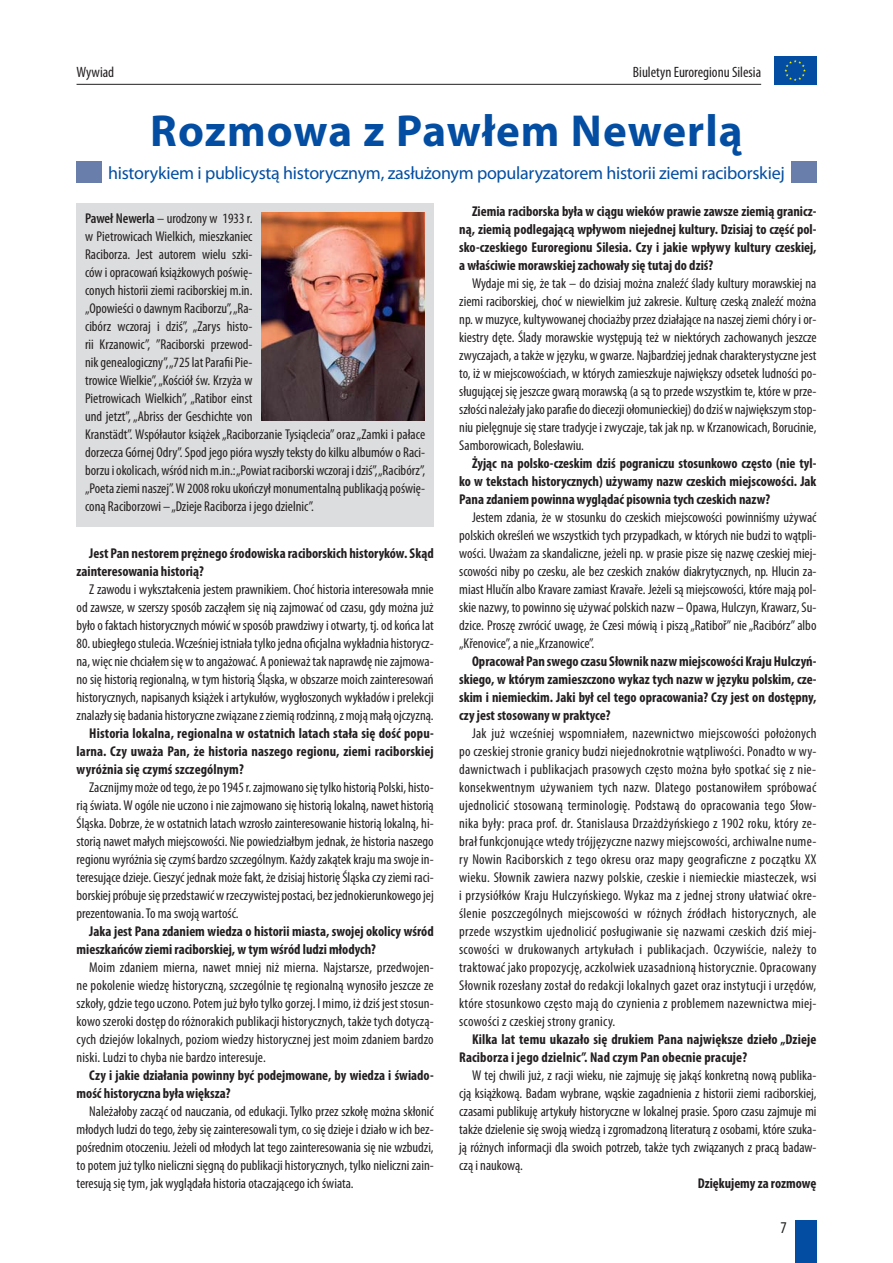
<style>
.page{position:relative;width:893px;height:1263px;background:#fff}
.page>*{position:absolute;margin:0;border:0;box-sizing:border-box;transform-origin:0 0}
.t1{font:700 45px "Myriad Pro";letter-spacing:.025em;color:#034ea2}
.t2{font:18px "Myriad Pro";letter-spacing:-.015em;color:#034ea2}
.t3{font:condensed 16.5px "Myriad Pro";color:#231f20}
.t4{font:condensed 15px "Myriad Pro";color:#231f20}
.t5{font:condensed 14.25px/18px "Myriad Pro";color:#231f20;text-align:justify}
.t6{font:700 condensed 14.25px/18px "Myriad Pro";color:#231f20}
.s1{font-weight:600}
</style>
<div class="page">
<div style="left:774px;top:56px;width:42px;height:29px;background:#034ea2"></div>
<svg style="left:784px;top:60px;width:22px;height:21px"></svg>
<hr style="left:77px;top:84px;width:684px;height:1px;background:#231f20">
<div style="left:795px;top:1220px;width:21px;height:43px;background:#034ea2"></div>
<div style="left:791px;top:162px;width:25px;height:21px;background:#697eab"></div>
<div style="left:77px;top:162px;width:25px;height:21px;background:#697eab"></div>
<div style="left:77px;top:204px;width:357px;height:323px;background:#dcddde"></div>
<img style="left:261px;top:213px;width:164px;height:207px">
<p class="t4" style="left:77px;top:66px;width:39px">Wywiad</p>
<p class="t4" style="left:633px;top:66px;width:130px">Biuletyn Euroregionu Silesia</p>
<h1 class="t1" style="left:150px;top:114px;width:594px">Rozmowa z Pawłem Newerlą</h1>
<p class="t2" style="left:108px;top:167px;width:678px">historykiem i publicystą historycznym, zasłużonym popularyzatorem historii ziemi raciborskiej</p>
<p class="t5" style="left:85px;top:211px;width:342px;text-align:left"><span class="s1">Paweł Newerla</span> – urodzony w 1933 r.<br>w Pietrowicach Wielkich, mieszkaniec<br>Raciborza. Jest autorem wielu szki-<br>ców i opracowań książkowych poświę-<br>conych historii ziemi raciborskiej m.in.<br>„Opowieści o dawnym Raciborzu”, „Ra-<br>cibórz wczoraj i dziś”, „Zarys histo-<br>rii Krzanowic”, ”Raciborski przewod-<br>nik genealogiczny”, „725 lat Parafii Pie-<br>trowice Wielkie”, „Kościół św. Krzyża w<br>Pietrowicach Wielkich”, „Ratibor einst<br>und jetzt”, „Abriss der Geschichte von<br>Kranstädt”. Współautor książek „Raciborzanie Tysiąclecia” oraz „Zamki i pałace dorzecza Górnej Odry”. Spod jego pióra wyszły teksty do kilku albumów o Raci&shy;borzu i okolicach, wśród nich m.in.: „Powiat raciborski wczoraj i dziś”, „Racibórz”, „Poeta ziemi naszej”. W 2008 roku ukończył monumentalną publikacją poświę&shy;coną Raciborzowi – „Dzieje Raciborza i jego dzielnic”.</p>
<p class="t6" style="left:459px;top:204px;width:359px;text-align:justify;text-indent:13px">Ziemia raciborska była w ciągu wieków prawie zawsze ziemią granicz&shy;ną, ziemią podlegającą wpływom niejednej kultury. Dzisiaj to część pol&shy;sko-czeskiego Euroregionu Silesia. Czy i jakie wpływy kultury czeskiej, a właściwie morawskiej zachowały się tutaj do dziś?</p>
<p class="t5" style="left:459px;top:276px;width:359px;text-indent:13px">Wydaje mi się, że tak – do dzisiaj można znaleźć ślady kultury morawskiej na ziemi raciborskiej, choć w niewielkim już zakresie. Kulturę czeską znaleźć można np. w muzyce, kultywowanej chociażby przez działające na naszej ziemi chóry i or&shy;kiestry dęte. Ślady morawskie występują też w niektórych zachowanych jeszcze zwyczajach, a także w języku, w gwarze. Najbardziej jednak charakterystyczne jest to, iż w miejscowościach, w których zamieszkuje największy odsetek ludności po&shy;sługującej się jeszcze gwarą morawską (a są to przede wszystkim te, które w prze&shy;szłości należały jako parafie do diecezji ołomunieckiej) do dziś w największym stop&shy;niu pielęgnuje się stare tradycje i zwyczaje, tak jak np. w Krzanowicach, Borucinie, Samborowicach, Bolesławiu.</p>
<p class="t6" style="left:459px;top:456px;width:359px;text-align:justify;text-indent:13px">Żyjąc na polsko-czeskim dziś pograniczu stosunkowo często (nie tyl&shy;ko w tekstach historycznych) używamy nazw czeskich miejscowości. Jak Pana zdaniem powinna wyglądać pisownia tych czeskich nazw?</p>
<p class="t5" style="left:459px;top:510px;width:359px;text-indent:13px">Jestem zdania, że w stosunku do czeskich miejscowości powinniśmy używać polskich określeń we wszystkich tych przypadkach, w których nie budzi to wątpli&shy;wości. Uważam za skandaliczne, jeżeli np. w prasie pisze się nazwę czeskiej miej&shy;scowości niby po czesku, ale bez czeskich znaków diakrytycznych, np. Hlucin za&shy;miast Hlučín albo Kravare zamiast Kravaře. Jeżeli są miejscowości, które mają pol&shy;skie nazwy, to powinno się używać polskich nazw – Opawa, Hulczyn, Krawarz, Su&shy;dzice. Proszę zwrócić uwagę, że Czesi mówią i piszą „Ratiboř” nie „Racibórz” albo „Křenovice”, a nie „Krzanowice”.</p>
<p class="t6" style="left:459px;top:654px;width:359px;text-align:justify;text-indent:13px">Opracował Pan swego czasu Słownik nazw miejscowości Kraju Hulczyń&shy;skiego, w którym zamieszczono wykaz tych nazw w języku polskim, cze&shy;skim i niemieckim. Jaki był cel tego opracowania? Czy jest on dostępny, czy jest stosowany w praktyce?</p>
<p class="t5" style="left:459px;top:726px;width:359px;text-indent:13px">Jak już wcześniej wspomniałem, nazewnictwo miejscowości położonych po czeskiej stronie granicy budzi niejednokrotnie wątpliwości. Ponadto w wy&shy;dawnictwach i publikacjach prasowych często można było spotkać się z nie&shy;konsekwentnym używaniem tych nazw. Dlatego postanowiłem spróbować ujednolicić stosowaną terminologię. Podstawą do opracowania tego Słow&shy;nika były: praca prof. dr. Stanislausa Drzażdżyńskiego z 1902 roku, który ze&shy;brał funkcjonujące wtedy trójjęzyczne nazwy miejscowości, archiwalne nume&shy;ry Nowin Raciborskich z tego okresu oraz mapy geograficzne z początku XX wieku. Słownik zawiera nazwy polskie, czeskie i niemieckie miasteczek, wsi i przysiółków Kraju Hulczyńskiego. Wykaz ma z jednej strony ułatwiać okre&shy;ślenie poszczególnych miejscowości w różnych źródłach historycznych, ale przede wszystkim ujednolicić posługiwanie się nazwami czeskich dziś miej&shy;scowości w drukowanych artykułach i publikacjach. Oczywiście, należy to traktować jako propozycję, aczkolwiek uzasadnioną historycznie. Opracowany Słownik rozesłany został do redakcji lokalnych gazet oraz instytucji i urzędów, które stosunkowo często mają do czynienia z problemem nazewnictwa miej&shy;scowości z czeskiej strony granicy.</p>
<p class="t6" style="left:459px;top:1032px;width:359px;text-indent:13px">Kilka lat temu ukazało się drukiem Pana największe dzieło „Dzieje<br>Raciborza i jego dzielnic”. Nad czym Pan obecnie pracuje?</p>
<p class="t5" style="left:459px;top:1068px;width:359px;text-indent:13px">W tej chwili już, z racji wieku, nie zajmuję się jakąś konkretną nową publika&shy;cją książkową. Badam wybrane, wąskie zagadnienia z historii ziemi raciborskiej, czasami publikuję artykuły historyczne w lokalnej prasie. Sporo czasu zajmuje mi także dzielenie się swoją wiedzą i zgromadzoną literaturą z osobami, które szuka&shy;ją różnych informacji dla swoich potrzeb, także tych związanych z pracą badaw&shy;czą i naukową.</p>
<p class="t6" style="left:698px;top:1176px;width:120px">Dziękujemy za rozmowę</p>
<p class="t6" style="left:77px;top:546px;width:359px;text-indent:13px">Jest Pan nestorem prężnego środowiska raciborskich historyków. Skąd zainteresowania historią?</p>
<p class="t5" style="left:77px;top:582px;width:359px;text-indent:13px">Z zawodu i wykształcenia jestem prawnikiem. Choć historia interesowała mnie od zawsze, w szerszy sposób zacząłem się nią zajmować od czasu, gdy można już było o faktach historycznych mówić w sposób prawdziwy i otwarty, tj. od końca lat</p>
<p class="t5" style="left:77px;top:636px;width:359px">80. ubiegłego stulecia. Wcześniej istniała tylko jedna oficjalna wykładnia historycz&shy;na, więc nie chciałem się w to angażować. A ponieważ tak naprawdę nie zajmowa&shy;no się historią regionalną, w tym historią Śląska, w obszarze moich zainteresowań historycznych, napisanych książek i artykułów, wygłoszonych wykładów i prelekcji znalazły się badania historyczne związane z ziemią rodzinną, z moją małą ojczyzną.</p>
<p class="t6" style="left:77px;top:726px;width:359px;text-align:justify;text-indent:13px">Historia lokalna, regionalna w ostatnich latach stała się dość popu&shy;larna. Czy uważa Pan, że historia naszego regionu, ziemi raciborskiej wyróżnia się czymś szczególnym?</p>
<p class="t5" style="left:77px;top:780px;width:359px;text-indent:13px">Zacznijmy może od tego, że po 1945 r. zajmowano się tylko historią Polski, histo&shy;rią świata. W ogóle nie uczono i nie zajmowano się historią lokalną, nawet historią Śląska. Dobrze, że w ostatnich latach wzrosło zainteresowanie historią lokalną, hi&shy;storią nawet małych miejscowości. Nie powiedziałbym jednak, że historia naszego regionu wyróżnia się czymś bardzo szczególnym. Każdy zakątek kraju ma swoje in&shy;teresujące dzieje. Cieszyć jednak może fakt, że dzisiaj historię Śląska czy ziemi raci&shy;borskiej próbuje się przedstawić w rzeczywistej postaci, bez jednokierunkowego jej prezentowania. To ma swoją wartość.</p>
<p class="t6" style="left:77px;top:924px;width:359px;text-indent:13px">Jaka jest Pana zdaniem wiedza o historii miasta, swojej okolicy wśród mieszkańców ziemi raciborskiej, w tym wśród ludzi młodych?</p>
<p class="t5" style="left:77px;top:960px;width:359px;text-indent:13px">Moim zdaniem mierna, nawet mniej niż mierna. Najstarsze, przedwojen&shy;ne pokolenie wiedzę historyczną, szczególnie tę regionalną wynosiło jeszcze ze szkoły, gdzie tego uczono. Potem już było tylko gorzej. I mimo, iż dziś jest stosun&shy;kowo szeroki dostęp do różnorakich publikacji historycznych, także tych dotyczą&shy;cych dziejów lokalnych, poziom wiedzy historycznej jest moim zdaniem bardzo niski. Ludzi to chyba nie bardzo interesuje.</p>
<p class="t6" style="left:77px;top:1068px;width:359px;text-indent:13px">Czy i jakie działania powinny być podejmowane, by wiedza i świado&shy;mość historyczna była większa?</p>
<p class="t5" style="left:77px;top:1104px;width:359px;text-indent:13px">Należałoby zacząć od nauczania, od edukacji. Tylko przez szkołę można skłonić młodych ludzi do tego, żeby się zainteresowali tym, co się dzieje i działo w ich bez&shy;pośrednim otoczeniu. Jeżeli od młodych lat tego zainteresowania się nie wzbudzi, to potem już tylko nieliczni sięgną do publikacji historycznych, tylko nieliczni zain&shy;teresują się tym, jak wyglądała historia otaczającego ich świata.</p>
<p class="t3" style="left:780px;top:1221px;width:8px">7</p>
</div>
